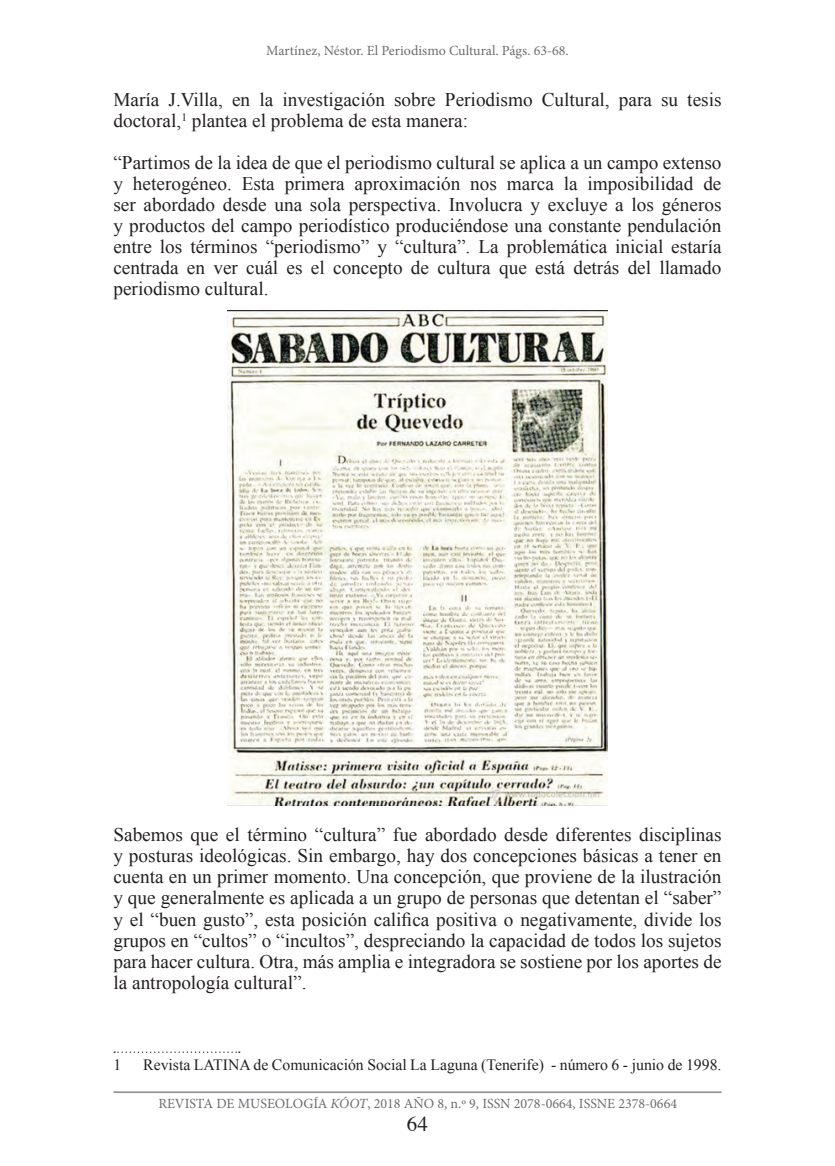
<style>
.page{position:relative;width:835px;height:1166px;background:#fff}
.page>*{position:absolute;margin:0;border:0;box-sizing:border-box;transform-origin:0 0}
.t1{font:21px "Times";color:#231f20}
.t2{font:19.25px/21px "Times New Roman";color:#231f20;text-align:justify}
.t3{font:15.75px "Times New Roman";color:#231f20}
.t4{font:14px "Minion Pro";color:#6c6d70}
.s1{font-style:italic}
</style>
<div class="page">
<hr style="left:113px;top:1091px;width:608px;height:2px;background:#939598">
<img style="left:227px;top:310px;width:381px;height:495px">
<svg style="left:114px;top:1051px;width:126px;height:1px"></svg>
<p class="t4" style="left:266px;top:42px;width:304px">Martínez, Néstor. El Periodismo Cultural. Págs. 63-68.</p>
<p class="t2" style="left:113px;top:89px;width:609px">María J.Villa, en la investigación sobre Periodismo Cultural, para su tesis doctoral,<sup>1</sup> plantea el problema de esta manera:</p>
<p class="t2" style="left:113px;top:152px;width:609px">“Partimos de la idea de que el periodismo cultural se aplica a un campo extenso y heterogéneo. Esta primera aproximación nos marca la imposibilidad de ser abordado desde una sola perspectiva. Involucra y excluye a los géneros y productos del campo periodístico produciéndose una constante pendulación entre los términos “periodismo” y “cultura”. La problemática inicial estaría centrada en ver cuál es el concepto de cultura que está detrás del llamado periodismo cultural.</p>
<p class="t2" style="left:113px;top:824px;width:609px">Sabemos que el término “cultura” fue abordado desde diferentes disciplinas y posturas ideológicas. Sin embargo, hay dos concepciones básicas a tener en cuenta en un primer momento. Una concepción, que proviene de la ilustración y que generalmente es aplicada a un grupo de personas que detentan el “saber” y el “buen gusto”, esta posición califica positiva o negativamente, divide los grupos en “cultos” o “incultos”, despreciando la capacidad de todos los sujetos para hacer cultura. Otra, más amplia e integradora se sostiene por los aportes de la antropología cultural”.</p>
<p class="t3" style="left:113px;top:1055px;width:9px">1</p>
<p class="t3" style="left:143px;top:1055px;width:580px">Revista LATINA de Comunicación Social La Laguna (Tenerife) - número 6 - junio de 1998.</p>
<p class="t4" style="left:158px;top:1093px;width:520px">REVISTA DE MUSEOLOGÍA <span class="s1">KÓOT</span>, 2018 AÑO 8, n.º 9, ISSN 2078-0664, ISSNE 2378-0664</p>
<p class="t1" style="left:407px;top:1110px;width:22px">64</p>
</div>
